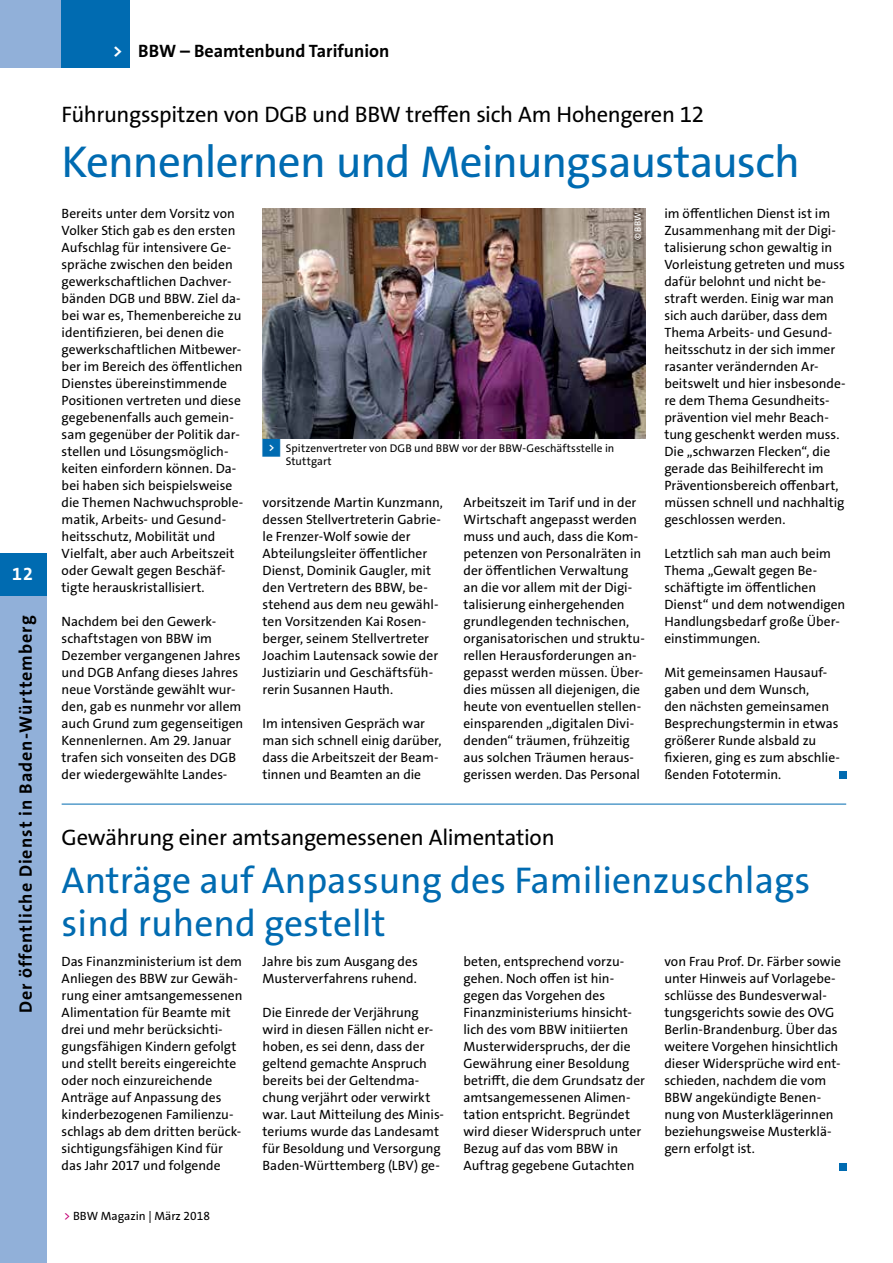
<style>
.page{position:relative;width:893px;height:1263px;background:#fff}
.page>*{position:absolute;margin:0;border:0;box-sizing:border-box;transform-origin:0 0}
.t1{font:45px "The Sans Os F";letter-spacing:-.02em;color:#006bb1}
.t2{font:37.5px/43.5px "The Sans Os F";color:#006bb1}
.t3{font:22.5px "The Sans Os F";letter-spacing:-.015em;color:#000}
.t4{font:700 18px "The Sans Os F";letter-spacing:.055em;color:#000}
.t5{font:700 18px "The Sans Os F";color:#000}
.t6{font:700 18px "The Sans Os F";color:#fff}
.t7{font:13.5px/17px "The Sans Os F";color:#000}
.t8{font:12px "The Sans Os F";color:#000}
.t9{font:11.25px/13.5px "The Sans Os F";letter-spacing:.005em;color:#000}
.t10{font:9px "The Sans Os F";color:#fff}
.s1{font-family:"Top Numbers";color:#006bb1}
.s2{color:#c40075}
</style>
<div class="page">
<div style="left:839px;top:772px;width:7px;height:7px;background:#006bb1"></div>
<img style="left:263px;top:208px;width:382px;height:231px">
<div style="left:839px;top:1163px;width:7px;height:7px;background:#006bb1"></div>
<hr style="left:62px;top:804px;width:784px;height:1px;background:#006bb1">
<div style="left:0;top:0;width:62px;height:68px;background:#91b0d9"></div>
<div style="left:62px;top:0;width:68px;height:68px;background:#006bb1"></div>
<div style="left:0;top:553px;width:47px;height:710px;background:#91b0d9"></div>
<div style="left:0;top:553px;width:47px;height:42px;background:#006bb1"></div>
<h3 class="t6" style="left:12px;top:562px;width:22px">12</h3>
<h3 class="t4" style="left:14px;top:1013px;width:399px;rotate:-90deg">Der öffentliche Dienst in Baden-Württemberg</h3>
<h3 class="t6" style="left:113px;top:39px;width:11px">&gt;</h3>
<h3 class="t5" style="left:138px;top:40px;width:253px">BBW – Beamtenbund Tarifunion</h3>
<h3 class="t3" style="left:62px;top:99px;width:644px">Führungsspitzen von DGB und BBW treffen sich Am Hohengeren 12</h3>
<h1 class="t1" style="left:62px;top:133px;width:740px">Kennenlernen und Meinungsaustausch</h1>
<p class="t7" style="left:62px;top:205px;width:183px">Bereits unter dem Vorsitz von<br>Volker Stich gab es den ersten<br>Aufschlag für intensivere Ge&shy;spräche zwischen den beiden gewerkschaftlichen Dachver&shy;bänden DGB und BBW. Ziel da&shy;bei war es, Themenbereiche zu identifizieren, bei denen die gewerkschaftlichen Mitbewer&shy;ber im Bereich des öffentlichen<br>Dienstes übereinstimmende<br>Positionen vertreten und diese gegebenenfalls auch gemein&shy;sam gegenüber der Politik dar&shy;stellen und Lösungsmöglich&shy;keiten einfordern können. Da&shy;bei haben sich beispielsweise die Themen Nachwuchsproble&shy;matik, Arbeits- und Gesund&shy;heitsschutz, Mobilität und<br>Vielfalt, aber auch Arbeitszeit oder Gewalt gegen Beschäf&shy;tigte herauskristallisiert.</p>
<p class="t7" style="left:62px;top:613px;width:183px">Nachdem bei den Gewerk&shy;schaftstagen von BBW im<br>Dezember vergangenen Jahres und DGB Anfang dieses Jahres neue Vorstände gewählt wur&shy;den, gab es nunmehr vor allem auch Grund zum gegenseitigen<br>Kennenlernen. Am 29. Januar trafen sich vonseiten des DGB der wiedergewählte Landes-</p>
<p class="t7" style="left:664px;top:205px;width:183px">im öffentlichen Dienst ist im<br>Zusammenhang mit der Digi&shy;talisierung schon gewaltig in<br>Vorleistung getreten und muss dafür belohnt und nicht be&shy;straft werden. Einig war man sich auch darüber, dass dem<br>Thema Arbeits- und Gesund&shy;heitsschutz in der sich immer rasanter verändernden Ar&shy;beitswelt und hier insbesonde&shy;re dem Thema Gesundheits&shy;prävention viel mehr Beach&shy;tung geschenkt werden muss.<br>Die „schwarzen Flecken“, die gerade das Beihilferecht im<br>Präventionsbereich offenbart, müssen schnell und nachhaltig geschlossen werden.</p>
<p class="t7" style="left:664px;top:545px;width:182px">Letztlich sah man auch beim<br>Thema „Gewalt gegen Be&shy;schäftigte im öffentlichen<br>Dienst“ und dem notwendigen<br>Handlungsbedarf große Über&shy;einstimmungen.</p>
<p class="t7" style="left:664px;top:664px;width:177px">Mit gemeinsamen Hausauf&shy;gaben und dem Wunsch,<br>den nächsten gemeinsamen<br>Besprechungstermin in etwas größerer Runde alsbald zu fixieren, ging es zum abschlie&shy;ßenden Fototermin.</p>
<p class="t10" style="left:632px;top:240px;width:29px;rotate:-90deg">© BBW</p>
<p class="t9" style="left:286px;top:441px;width:330px;text-indent:-23px"><span class="s1">&lt;</span> Spitzenvertreter von DGB und BBW vor der BBW-Geschäftsstelle in<br>Stuttgart</p>
<p class="t7" style="left:463px;top:494px;width:183px">Arbeitszeit im Tarif und in der<br>Wirtschaft angepasst werden muss und auch, dass die Kom&shy;petenzen von Personalräten in der öffentlichen Verwaltung an die vor allem mit der Digi&shy;talisierung einhergehenden grundlegenden technischen, organisatorischen und struktu&shy;rellen Herausforderungen an&shy;gepasst werden müssen. Über&shy;dies müssen all diejenigen, die heute von eventuellen stellen&shy;einsparenden „digitalen Divi&shy;denden“ träumen, frühzeitig aus solchen Träumen heraus&shy;gerissen werden. Das Personal</p>
<p class="t7" style="left:263px;top:494px;width:182px">vorsitzende Martin Kunzmann, dessen Stellvertreterin Gabrie&shy;le Frenzer-Wolf sowie der<br>Abteilungsleiter öffentlicher<br>Dienst, Dominik Gaugler, mit den Vertretern des BBW, be&shy;stehend aus dem neu gewähl&shy;ten Vorsitzenden Kai Rosen&shy;berger, seinem Stellvertreter<br>Joachim Lautensack sowie der<br>Justiziarin und Geschäftsfüh&shy;rerin Susannen Hauth.</p>
<p class="t7" style="left:263px;top:715px;width:180px">Im intensiven Gespräch war man sich schnell einig darüber, dass die Arbeitszeit der Beam&shy;tinnen und Beamten an die</p>
<h3 class="t3" style="left:62px;top:823px;width:494px">Gewährung einer amtsangemessenen Alimentation</h3>
<h2 class="t2" style="left:62px;top:859px;width:750px">Anträge auf Anpassung des Familienzuschlags sind ruhend gestellt</h2>
<p class="t7" style="left:62px;top:953px;width:182px">Das Finanzministerium ist dem<br>Anliegen des BBW zur Gewäh&shy;rung einer amtsangemessenen<br>Alimentation für Beamte mit drei und mehr berücksichti&shy;gungsfähigen Kindern gefolgt und stellt bereits eingereichte oder noch einzureichende<br>Anträge auf Anpassung des kinderbezogenen Familienzu&shy;schlags ab dem dritten berück&shy;sichtigungsfähigen Kind für das Jahr 2017 und folgende</p>
<p class="t7" style="left:263px;top:953px;width:157px">Jahre bis zum Ausgang des<br>Musterverfahrens ruhend.</p>
<p class="t7" style="left:463px;top:953px;width:183px">beten, entsprechend vorzu&shy;gehen. Noch offen ist hin&shy;gegen das Vorgehen des<br>Finanzministeriums hinsicht&shy;lich des vom BBW initiierten<br>Musterwiderspruchs, der die<br>Gewährung einer Besoldung betrifft, die dem Grundsatz der amtsangemessenen Alimen&shy;tation entspricht. Begründet wird dieser Widerspruch unter<br>Bezug auf das vom BBW in<br>Auftrag gegebene Gutachten</p>
<p class="t7" style="left:664px;top:953px;width:178px">von Frau Prof. Dr. Färber sowie unter Hinweis auf Vorlagebe&shy;schlüsse des Bundesverwal&shy;tungsgerichts sowie des OVG<br>Berlin-Brandenburg. Über das weitere Vorgehen hinsichtlich dieser Widersprüche wird ent&shy;schieden, nachdem die vom<br>BBW angekündigte Benen&shy;nung von Musterklägerinnen beziehungsweise Musterklä&shy;gern erfolgt ist.</p>
<p class="t7" style="left:263px;top:1004px;width:183px">Die Einrede der Verjährung wird in diesen Fällen nicht er&shy;hoben, es sei denn, dass der geltend gemachte Anspruch bereits bei der Geltendma&shy;chung verjährt oder verwirkt war. Laut Mitteilung des Minis&shy;teriums wurde das Landesamt für Besoldung und Versorgung<br>Baden-Württemberg (LBV) ge-</p>
<p class="t8" style="left:64px;top:1208px;width:148px"><span class="s2">&gt;</span> BBW Magazin | März 2018</p>
</div>
